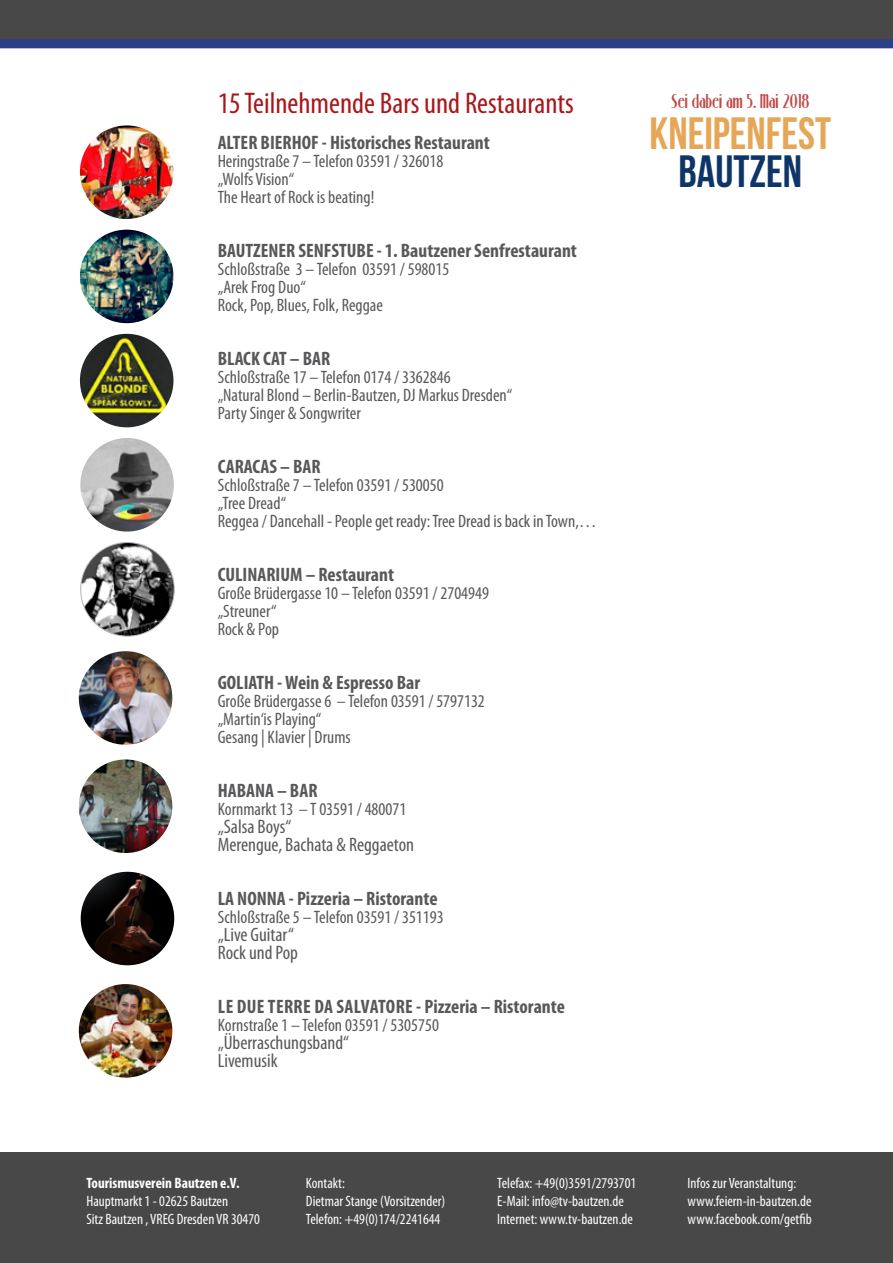
<style>
.page{position:relative;width:893px;height:1263px;background:#fff}
.page>*{position:absolute;margin:0;border:0;box-sizing:border-box;transform-origin:0 0}
.t1{font:45.3px "Bebas Neue";color:#e5a657}
.t2{font:45.3px "Bebas Neue";color:#0e3568}
.t3{font:condensed 30px "Myriad Pro";color:#a8171c}
.t4{font:700 condensed 19.5px "Myriad Pro";color:#58585a}
.t5{font:condensed 19.5px/18px "Myriad Pro";color:#58585a}
.t6{font:18.3px "Stony Island NF";color:#c04a48}
.t7{font:condensed 18px/18px "Myriad Pro";color:#58585a}
.t8{font:condensed 15px/18px "Myriad Pro";color:#fff}
.t9{font:700 condensed 15px "Myriad Pro";color:#fff}
</style>
<div class="page">
<img style="left:80px;top:125px;width:93px;height:94px;border-radius:47px">
<img style="left:80px;top:230px;width:93px;height:93px;border-radius:47px">
<img style="left:80px;top:334px;width:93px;height:93px;border-radius:47px">
<img style="left:81px;top:543px;width:93px;height:93px;border-radius:47px">
<img style="left:79px;top:651px;width:93px;height:94px;border-radius:47px">
<img style="left:79px;top:759px;width:93px;height:94px;border-radius:47px">
<img style="left:81px;top:872px;width:93px;height:93px;border-radius:47px">
<img style="left:80px;top:438px;width:94px;height:93px;border-radius:47px">
<img style="left:79px;top:984px;width:93px;height:93px;border-radius:47px">
<div style="left:0;top:1152px;width:893px;height:111px;background:#494848"></div>
<div style="left:0;top:0;width:893px;height:40px;background:#494848"></div>
<div style="left:0;top:39px;width:893px;height:9px;background:#2c3f87"></div>
<h2 class="t3" style="left:218px;top:85px;width:358px">15 Teilnehmende Bars und Restaurants</h2>
<p class="t4" style="left:218px;top:130px;width:274px">ALTER BIERHOF - Historisches Restaurant</p>
<p class="t7" style="left:218px;top:151px;width:227px">Heringstraße 7 – Telefon 03591 / 326018 „Wolfs Vision“<br>The Heart of Rock is beating!</p>
<p class="t4" style="left:218px;top:238px;width:361px">BAUTZENER SENFSTUBE - 1. Bautzener Senfrestaurant</p>
<p class="t7" style="left:218px;top:259px;width:233px">Schloßstraße 3 – Telefon 03591 / 598015 „Arek Frog Duo“<br>Rock, Pop, Blues, Folk, Reggae</p>
<p class="t4" style="left:218px;top:346px;width:114px">BLACK CAT – BAR</p>
<p class="t7" style="left:218px;top:367px;width:296px">Schloßstraße 17 – Telefon 0174 / 3362846<br>„Natural Blond – Berlin-Bautzen, DJ Markus Dresden“<br>Party Singer &amp; Songwriter</p>
<p class="t4" style="left:218px;top:454px;width:104px">CARACAS – BAR</p>
<p class="t7" style="left:218px;top:475px;width:381px">Schloßstraße 7 – Telefon 03591 / 530050<br>„Tree Dread“<br>Reggea / Dancehall - People get ready: Tree Dread is back in Town,…</p>
<p class="t4" style="left:218px;top:562px;width:178px">CULINARIUM – Restaurant</p>
<p class="t7" style="left:218px;top:583px;width:273px">Große Brüdergasse 10 – Telefon 03591 / 2704949 „Streuner“<br>Rock &amp; Pop</p>
<p class="t4" style="left:218px;top:670px;width:204px">GOLIATH - Wein &amp; Espresso Bar</p>
<p class="t7" style="left:218px;top:691px;width:269px">Große Brüdergasse 6 – Telefon 03591 / 5797132 „Martin‘is Playing“<br>Gesang | Klavier | Drums</p>
<p class="t4" style="left:218px;top:778px;width:101px">HABANA – BAR</p>
<p class="t7" style="left:218px;top:799px;width:190px">Kornmarkt 13 – T 03591 / 480071</p>
<p class="t5" style="left:218px;top:817px;width:198px">„Salsa Boys“<br>Merengue, Bachata &amp; Reggaeton</p>
<p class="t4" style="left:218px;top:886px;width:221px">LA NONNA - Pizzeria – Ristorante</p>
<p class="t7" style="left:218px;top:907px;width:227px">Schloßstraße 5 – Telefon 03591 / 351193</p>
<p class="t5" style="left:218px;top:925px;width:82px">„Live Guitar“<br>Rock und Pop</p>
<p class="t4" style="left:218px;top:994px;width:68px">Le due Terre</p>
<p class="t4" style="left:314px;top:994px;width:65px">da Salvatore</p>
<p class="t4" style="left:416px;top:994px;width:150px">- Pizzeria – Ristorante</p>
<p class="t7" style="left:218px;top:1015px;width:223px">Kornstraße 1 – Telefon 03591 / 5305750</p>
<p class="t5" style="left:218px;top:1033px;width:133px">„Überraschungsband“<br>Livemusik</p>
<p class="t6" style="left:671px;top:89px;width:140px">Sei dabei am 5. Mai 2018</p>
<h1 class="t1" style="left:650px;top:108px;width:183px">KNEIPENFEST</h1>
<h1 class="t2" style="left:679px;top:146px;width:125px">BAUTZEN</h1>
<p class="t9" style="left:86px;top:1173px;width:155px">Tourismusverein Bautzen e.V.</p>
<p class="t8" style="left:86px;top:1192px;width:175px">Hauptmarkt 1 - 02625 Bautzen<br>Sitz Bautzen , VREG Dresden VR 30470</p>
<p class="t8" style="left:306px;top:1174px;width:141px">Kontakt:<br>Dietmar Stange (Vorsitzender)<br>Telefon: +49(0)174/2241644</p>
<p class="t8" style="left:497px;top:1174px;width:140px">Telefax: +49(0)3591/2793701<br>E-Mail: info@tv-bautzen.de<br>Internet: www.tv-bautzen.de</p>
<p class="t8" style="left:688px;top:1174px;width:126px">Infos zur Veranstaltung: www.feiern-in-bautzen.de www.facebook.com/getfib</p>
</div>
